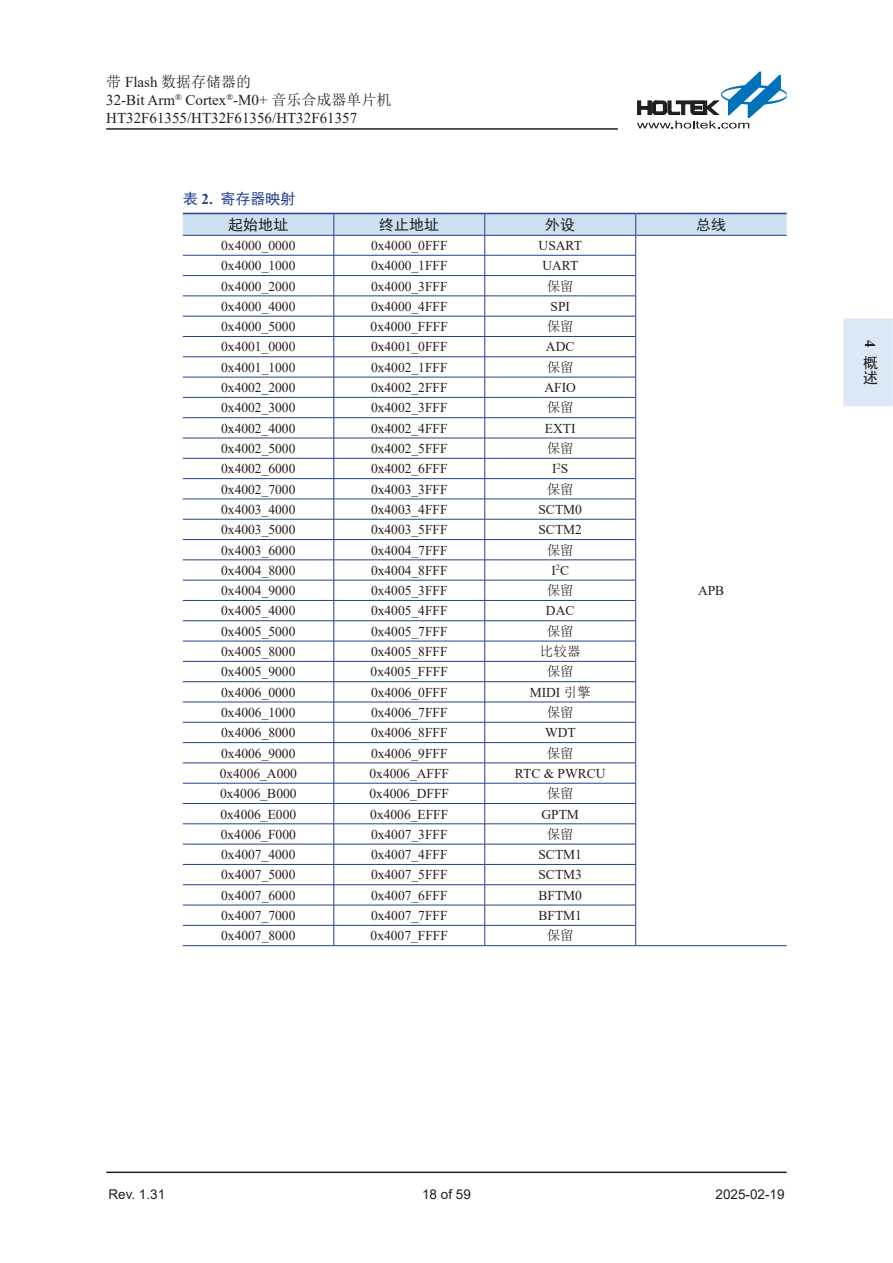
<style>
.page{position:relative;width:893px;height:1263px;background:#fff}
.page>*{position:absolute;margin:0;border:0;box-sizing:border-box;transform-origin:0 0}
.t1{font:15px/18px "Times New Roman";color:#231f20}
._29_表头{font:15px/15px "Sim Hei";color:#231f20}
.t2{font:15px "Sim Sun";color:#231f20}
.t3{font:15px "Sim Hei";color:#253f8e}
.t4{font:700 15px "Times New Roman";color:#231f20}
._30_表內文{font:13.5px "Times New Roman";color:#231f20}
._30_表內文-2{font:13.5px "Sim Sun";color:#231f20}
.t5{font:13.5px "Arial";color:#231f20}
.s1{font-family:"Times New Roman"}
.s2{font-family:"Sim Sun"}
.s3{font-family:"Times New Roman";font-weight:700}
</style>
<div class="page">
<hr style="left:106px;top:1171px;width:681px;height:2px;background:#231f20">
<div style="left:843px;top:319px;width:50px;height:87px;background:#dbe9f6"></div>
<svg style="left:637px;top:72px;width:150px;height:57px"></svg>
<hr style="left:106px;top:129px;width:512px;height:1px;background:#231f20">
<svg style="left:183px;top:214px;width:604px;height:731px"></svg>
<hr style="left:183px;top:945px;width:151px;height:1px;background:#253f8e">
<hr style="left:334px;top:945px;width:151px;height:1px;background:#253f8e">
<hr style="left:485px;top:945px;width:151px;height:1px;background:#253f8e">
<hr style="left:636px;top:945px;width:151px;height:1px;background:#253f8e">
<hr style="left:183px;top:213px;width:151px;height:1px;background:#253f8e">
<hr style="left:334px;top:213px;width:151px;height:1px;background:#253f8e">
<hr style="left:485px;top:213px;width:151px;height:1px;background:#253f8e">
<hr style="left:636px;top:213px;width:151px;height:1px;background:#253f8e">
<hr style="left:183px;top:235px;width:151px;height:1px;background:#253f8e">
<hr style="left:334px;top:235px;width:151px;height:1px;background:#253f8e">
<hr style="left:485px;top:235px;width:151px;height:1px;background:#253f8e">
<hr style="left:636px;top:235px;width:151px;height:1px;background:#253f8e">
<p class="t2" style="left:106px;top:74px;width:147px">带 <span class="s1">Flash</span> 数据存储器的</p>
<p class="t1" style="left:106px;top:91px;width:287px">32-Bit Arm<sup>®</sup> Cortex<sup>®</sup>-M0+ <span class="s2">音乐合成器单片机<br></span>HT32F61355/HT32F61356/HT32F61357</p>
<p class="t3" style="left:183px;top:191px;width:114px">表 <span class="s3">2.</span> 寄存器映射</p>
<p class="_29_表头" style="left:228px;top:217px;width:61px">起始地址</p>
<p class="_29_表头" style="left:379px;top:217px;width:61px">终止地址</p>
<p class="_29_表头" style="left:545px;top:217px;width:31px">外设</p>
<p class="_29_表头" style="left:696px;top:217px;width:31px">总线</p>
<p class="_30_表內文" style="left:221px;top:236px;width:76px">0x4000_0000</p>
<p class="_30_表內文" style="left:371px;top:236px;width:78px">0x4000_0FFF</p>
<p class="_30_表內文" style="left:539px;top:236px;width:45px">USART</p>
<p class="_30_表內文" style="left:221px;top:256px;width:76px">0x4000_1000</p>
<p class="_30_表內文" style="left:371px;top:256px;width:78px">0x4000_1FFF</p>
<p class="_30_表內文" style="left:542px;top:256px;width:37px">UART</p>
<p class="_30_表內文" style="left:221px;top:276px;width:76px">0x4000_2000</p>
<p class="_30_表內文" style="left:371px;top:276px;width:78px">0x4000_3FFF</p>
<p class="_30_表內文-2" style="left:547px;top:279px;width:28px">保留</p>
<p class="_30_表內文" style="left:221px;top:297px;width:76px">0x4000_4000</p>
<p class="_30_表內文" style="left:371px;top:297px;width:78px">0x4000_4FFF</p>
<p class="_30_表內文" style="left:550px;top:297px;width:21px">SPI</p>
<p class="_30_表內文" style="left:221px;top:317px;width:76px">0x4000_5000</p>
<p class="_30_表內文" style="left:371px;top:317px;width:79px">0x4000_FFFF</p>
<p class="_30_表內文-2" style="left:547px;top:320px;width:28px">保留</p>
<p class="_30_表內文" style="left:221px;top:337px;width:76px">0x4001_0000</p>
<p class="_30_表內文" style="left:371px;top:337px;width:78px">0x4001_0FFF</p>
<p class="_30_表內文" style="left:546px;top:337px;width:30px">ADC</p>
<p class="_30_表內文" style="left:221px;top:358px;width:76px">0x4001_1000</p>
<p class="_30_表內文" style="left:371px;top:358px;width:78px">0x4002_1FFF</p>
<p class="_30_表內文-2" style="left:547px;top:360px;width:28px">保留</p>
<p class="_30_表內文" style="left:221px;top:378px;width:76px">0x4002_2000</p>
<p class="_30_表內文" style="left:371px;top:378px;width:78px">0x4002_2FFF</p>
<p class="_30_表內文" style="left:544px;top:378px;width:33px">AFIO</p>
<p class="_30_表內文" style="left:221px;top:398px;width:76px">0x4002_3000</p>
<p class="_30_表內文" style="left:371px;top:398px;width:78px">0x4002_3FFF</p>
<p class="_30_表內文-2" style="left:547px;top:401px;width:28px">保留</p>
<p class="_30_表內文" style="left:221px;top:419px;width:76px">0x4002_4000</p>
<p class="_30_表內文" style="left:371px;top:419px;width:78px">0x4002_4FFF</p>
<p class="_30_表內文" style="left:545px;top:419px;width:32px">EXTI</p>
<p class="_30_表內文" style="left:221px;top:439px;width:76px">0x4002_5000</p>
<p class="_30_表內文" style="left:371px;top:439px;width:78px">0x4002_5FFF</p>
<p class="_30_表內文-2" style="left:547px;top:441px;width:28px">保留</p>
<p class="_30_表內文" style="left:221px;top:459px;width:76px">0x4002_6000</p>
<p class="_30_表內文" style="left:371px;top:459px;width:78px">0x4002_6FFF</p>
<p class="_30_表內文" style="left:552px;top:459px;width:18px">I<sup>2</sup>S</p>
<p class="_30_表內文" style="left:221px;top:480px;width:76px">0x4002_7000</p>
<p class="_30_表內文" style="left:371px;top:480px;width:78px">0x4003_3FFF</p>
<p class="_30_表內文-2" style="left:547px;top:482px;width:28px">保留</p>
<p class="_30_表內文" style="left:221px;top:500px;width:76px">0x4003_4000</p>
<p class="_30_表內文" style="left:371px;top:500px;width:78px">0x4003_4FFF</p>
<p class="_30_表內文" style="left:538px;top:500px;width:45px">SCTM0</p>
<p class="_30_表內文" style="left:221px;top:520px;width:76px">0x4003_5000</p>
<p class="_30_表內文" style="left:371px;top:520px;width:78px">0x4003_5FFF</p>
<p class="_30_表內文" style="left:538px;top:520px;width:45px">SCTM2</p>
<p class="_30_表內文" style="left:221px;top:540px;width:76px">0x4003_6000</p>
<p class="_30_表內文" style="left:371px;top:540px;width:78px">0x4004_7FFF</p>
<p class="_30_表內文-2" style="left:547px;top:543px;width:28px">保留</p>
<p class="_30_表內文" style="left:221px;top:561px;width:76px">0x4004_8000</p>
<p class="_30_表內文" style="left:371px;top:561px;width:78px">0x4004_8FFF</p>
<p class="_30_表內文" style="left:551px;top:561px;width:19px">I<sup>2</sup>C</p>
<p class="_30_表內文" style="left:221px;top:581px;width:76px">0x4004_9000</p>
<p class="_30_表內文" style="left:371px;top:581px;width:78px">0x4005_3FFF</p>
<p class="_30_表內文-2" style="left:547px;top:583px;width:28px">保留</p>
<p class="_30_表內文" style="left:221px;top:601px;width:76px">0x4005_4000</p>
<p class="_30_表內文" style="left:371px;top:601px;width:78px">0x4005_4FFF</p>
<p class="_30_表內文" style="left:546px;top:601px;width:30px">DAC</p>
<p class="_30_表內文" style="left:221px;top:622px;width:76px">0x4005_5000</p>
<p class="_30_表內文" style="left:371px;top:622px;width:78px">0x4005_7FFF</p>
<p class="_30_表內文-2" style="left:547px;top:624px;width:28px">保留</p>
<p class="_30_表內文" style="left:221px;top:642px;width:76px">0x4005_8000</p>
<p class="_30_表內文" style="left:371px;top:642px;width:78px">0x4005_8FFF</p>
<p class="_30_表內文-2" style="left:540px;top:644px;width:42px">比较器</p>
<p class="_30_表內文" style="left:221px;top:662px;width:76px">0x4005_9000</p>
<p class="_30_表內文" style="left:371px;top:662px;width:79px">0x4005_FFFF</p>
<p class="_30_表內文-2" style="left:547px;top:665px;width:28px">保留</p>
<p class="_30_表內文" style="left:221px;top:683px;width:76px">0x4006_0000</p>
<p class="_30_表內文" style="left:371px;top:683px;width:78px">0x4006_0FFF</p>
<p class="_30_表內文" style="left:530px;top:683px;width:63px">MIDI <span class="s2">引擎</span></p>
<p class="_30_表內文" style="left:221px;top:703px;width:76px">0x4006_1000</p>
<p class="_30_表內文" style="left:371px;top:703px;width:78px">0x4006_7FFF</p>
<p class="_30_表內文-2" style="left:547px;top:705px;width:28px">保留</p>
<p class="_30_表內文" style="left:221px;top:723px;width:76px">0x4006_8000</p>
<p class="_30_表內文" style="left:371px;top:723px;width:78px">0x4006_8FFF</p>
<p class="_30_表內文" style="left:545px;top:723px;width:32px">WDT</p>
<p class="_30_表內文" style="left:221px;top:743px;width:76px">0x4006_9000</p>
<p class="_30_表內文" style="left:371px;top:743px;width:78px">0x4006_9FFF</p>
<p class="_30_表內文-2" style="left:547px;top:746px;width:28px">保留</p>
<p class="_30_表內文" style="left:220px;top:764px;width:79px">0x4006_A000</p>
<p class="_30_表內文" style="left:369px;top:764px;width:81px">0x4006_AFFF</p>
<p class="_30_表內文" style="left:515px;top:764px;width:92px">RTC &amp; PWRCU</p>
<p class="_30_表內文" style="left:220px;top:784px;width:78px">0x4006_B000</p>
<p class="_30_表內文" style="left:369px;top:784px;width:81px">0x4006_DFFF</p>
<p class="_30_表內文-2" style="left:547px;top:787px;width:28px">保留</p>
<p class="_30_表內文" style="left:220px;top:804px;width:77px">0x4006_E000</p>
<p class="_30_表內文" style="left:370px;top:804px;width:80px">0x4006_EFFF</p>
<p class="_30_表內文" style="left:541px;top:804px;width:39px">GPTM</p>
<p class="_30_表內文" style="left:221px;top:825px;width:77px">0x4006_F000</p>
<p class="_30_表內文" style="left:371px;top:825px;width:78px">0x4007_3FFF</p>
<p class="_30_表內文-2" style="left:547px;top:827px;width:28px">保留</p>
<p class="_30_表內文" style="left:221px;top:845px;width:76px">0x4007_4000</p>
<p class="_30_表內文" style="left:371px;top:845px;width:78px">0x4007_4FFF</p>
<p class="_30_表內文" style="left:538px;top:845px;width:45px">SCTM1</p>
<p class="_30_表內文" style="left:221px;top:865px;width:76px">0x4007_5000</p>
<p class="_30_表內文" style="left:371px;top:865px;width:78px">0x4007_5FFF</p>
<p class="_30_表內文" style="left:538px;top:865px;width:45px">SCTM3</p>
<p class="_30_表內文" style="left:221px;top:886px;width:76px">0x4007_6000</p>
<p class="_30_表內文" style="left:371px;top:886px;width:78px">0x4007_6FFF</p>
<p class="_30_表內文" style="left:538px;top:886px;width:45px">BFTM0</p>
<p class="_30_表內文" style="left:221px;top:906px;width:76px">0x4007_7000</p>
<p class="_30_表內文" style="left:371px;top:906px;width:78px">0x4007_7FFF</p>
<p class="_30_表內文" style="left:538px;top:906px;width:45px">BFTM1</p>
<p class="_30_表內文" style="left:221px;top:926px;width:76px">0x4007_8000</p>
<p class="_30_表內文" style="left:371px;top:926px;width:79px">0x4007_FFFF</p>
<p class="_30_表內文-2" style="left:547px;top:929px;width:28px">保留</p>
<p class="_30_表內文" style="left:698px;top:581px;width:28px">APB</p>
<p class="t4" style="left:881px;top:340px;width:9px;rotate:90deg">4</p>
<p class="_29_表头" style="left:863px;top:355px;width:16px">概述</p>
<p class="t5" style="left:108px;top:1184px;width:58px">Rev. 1.31</p>
<p class="t5" style="left:422px;top:1184px;width:50px">18 of 59</p>
<p class="t5" style="left:715px;top:1184px;width:71px">2025-02-19</p>
</div>
